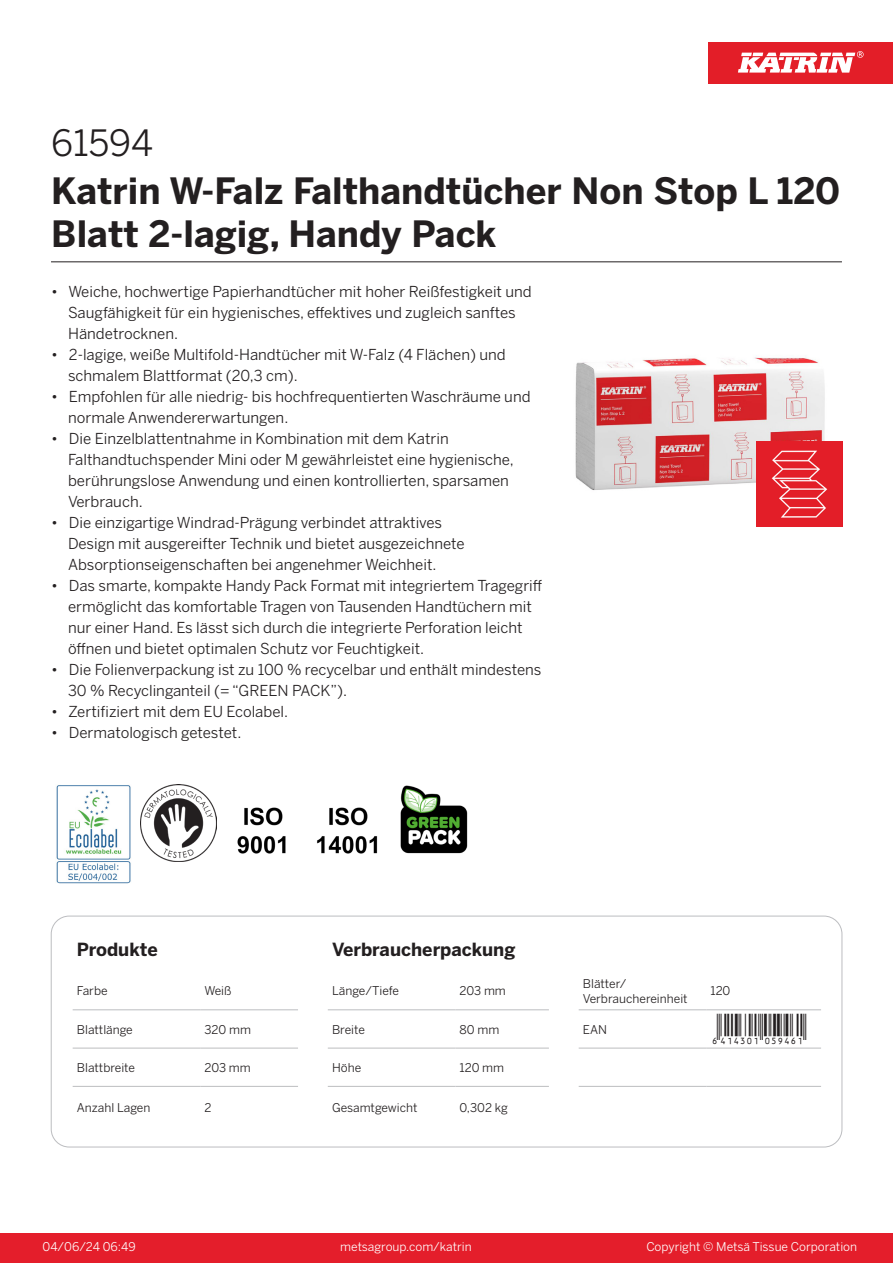
<style>
.page{position:relative;width:893px;height:1263px;background:#fff}
.page>*{position:absolute;margin:0;border:0;box-sizing:border-box;transform-origin:0 0}
.Product_Name{font:700 36px/43.2px "Benton Sans";color:#231f20}
.External_material_co{font:36px "Benton Sans";color:#231f20}
.T_EAN{font:30px "Viisas EAN Matala";color:#231f20}
.T_TableHeader{font:700 18px "Benton Sans";color:#231f20}
.MarketingBullets{font:15px/21px "Benton Sans";color:#231f20}
.T_TableBody{font:12px "Benton Sans";color:#231f20}
.t1{font:12px "Benton Sans";color:#fff}
</style>
<div class="page">
<div style="left:0;top:1233px;width:893px;height:30px;background:#e41e2b"></div>
<div style="left:708px;top:43px;width:185px;height:41px;background:#e31e28"></div>
<svg style="left:738px;top:51px;width:126px;height:22px"></svg>
<hr style="left:73px;top:1009px;width:127px;height:1px;background:#bcbdc0">
<hr style="left:200px;top:1009px;width:98px;height:1px;background:#bcbdc0">
<hr style="left:328px;top:1009px;width:127px;height:1px;background:#bcbdc0">
<hr style="left:455px;top:1009px;width:94px;height:1px;background:#bcbdc0">
<hr style="left:579px;top:1009px;width:127px;height:1px;background:#bcbdc0">
<hr style="left:706px;top:1009px;width:115px;height:1px;background:#bcbdc0">
<hr style="left:73px;top:1048px;width:127px;height:1px;background:#bcbdc0">
<hr style="left:200px;top:1048px;width:98px;height:1px;background:#bcbdc0">
<hr style="left:328px;top:1048px;width:127px;height:1px;background:#bcbdc0">
<hr style="left:455px;top:1048px;width:94px;height:1px;background:#bcbdc0">
<hr style="left:579px;top:1048px;width:127px;height:1px;background:#bcbdc0">
<hr style="left:706px;top:1048px;width:115px;height:1px;background:#bcbdc0">
<hr style="left:73px;top:1086px;width:127px;height:1px;background:#bcbdc0">
<hr style="left:200px;top:1086px;width:98px;height:1px;background:#bcbdc0">
<hr style="left:328px;top:1086px;width:127px;height:1px;background:#bcbdc0">
<hr style="left:455px;top:1086px;width:94px;height:1px;background:#bcbdc0">
<hr style="left:579px;top:1086px;width:127px;height:1px;background:#bcbdc0">
<hr style="left:706px;top:1086px;width:115px;height:1px;background:#bcbdc0">
<div style="left:51px;top:916px;width:791px;height:231px;border:1px solid #bcbdc0;border-radius:18px"></div>
<img style="left:575px;top:357px;width:263px;height:170px">
<img style="left:56px;top:785px;width:75px;height:98px">
<img style="left:140px;top:785px;width:77px;height:76px">
<img style="left:237px;top:807px;width:49px;height:47px">
<img style="left:317px;top:807px;width:61px;height:47px">
<img style="left:400px;top:785px;width:68px;height:69px">
<img style="left:757px;top:442px;width:85px;height:85px">
<hr style="left:51px;top:261px;width:791px;height:1px;background:#231f20">
<p class="External_material_co" style="left:51px;top:121px;width:103px">61594</p>
<p class="Product_Name" style="left:51px;top:170px;width:791px">Katrin W-Falz Falthandtücher Non Stop L 120<br>Blatt 2-lagig, Handy Pack</p>
<p class="MarketingBullets" style="left:68px;top:281px;width:465px;text-indent:-17px">• Weiche, hochwertige Papierhandtücher mit hoher Reißfestigkeit und<br>Saugfähigkeit für ein hygienisches, effektives und zugleich sanftes<br>Händetrocknen.</p>
<p class="MarketingBullets" style="left:68px;top:344px;width:439px;text-indent:-17px">• 2-lagige, weiße Multifold-Handtücher mit W-Falz (4 Flächen) und schmalem Blattformat (20,3 cm).</p>
<p class="MarketingBullets" style="left:68px;top:386px;width:464px;text-indent:-17px">• Empfohlen für alle niedrig- bis hochfrequentierten Waschräume und normale Anwendererwartungen.</p>
<p class="MarketingBullets" style="left:68px;top:428px;width:447px;text-indent:-17px">• Die Einzelblattentnahme in Kombination mit dem Katrin Falthandtuchspender Mini oder M gewährleistet eine hygienische, berührungslose Anwendung und einen kontrollierten, sparsamen Verbrauch.</p>
<p class="MarketingBullets" style="left:68px;top:512px;width:398px;text-indent:-17px">• Die einzigartige Windrad-Prägung verbindet attraktives<br>Design mit ausgereifter Technik und bietet ausgezeichnete<br>Absorptionseigenschaften bei angenehmer Weichheit.</p>
<p class="MarketingBullets" style="left:68px;top:575px;width:476px;text-indent:-17px">• Das smarte, kompakte Handy Pack Format mit integriertem Tragegriff ermöglicht das komfortable Tragen von Tausenden Handtüchern mit nur einer Hand. Es lässt sich durch die integrierte Perforation leicht öffnen und bietet optimalen Schutz vor Feuchtigkeit.</p>
<p class="MarketingBullets" style="left:68px;top:659px;width:475px;text-indent:-17px">• Die Folienverpackung ist zu 100 % recycelbar und enthält mindestens<br>30 % Recyclinganteil (= “GREEN PACK”).</p>
<p class="MarketingBullets" style="left:51px;top:701px;width:239px">• Zertifiziert mit dem EU Ecolabel.</p>
<p class="MarketingBullets" style="left:51px;top:722px;width:192px">• Dermatologisch getestet.</p>
<p class="T_TableHeader" style="left:77px;top:938px;width:82px">Produkte</p>
<p class="T_TableHeader" style="left:332px;top:938px;width:185px">Verbraucherpackung</p>
<p class="T_TableBody" style="left:77px;top:984px;width:32px">Farbe</p>
<p class="T_TableBody" style="left:204px;top:984px;width:29px">Weiß</p>
<p class="T_TableBody" style="left:332px;top:984px;width:68px">Länge/Tiefe</p>
<p class="T_TableBody" style="left:460px;top:984px;width:48px">203 mm</p>
<p class="T_TableBody" style="left:583px;top:977px;width:45px">Blätter/</p>
<p class="T_TableBody" style="left:583px;top:991px;width:106px">Verbrauchereinheit</p>
<p class="T_TableBody" style="left:710px;top:984px;width:21px">120</p>
<p class="T_TableBody" style="left:77px;top:1022px;width:57px">Blattlänge</p>
<p class="T_TableBody" style="left:204px;top:1022px;width:48px">320 mm</p>
<p class="T_TableBody" style="left:332px;top:1022px;width:34px">Breite</p>
<p class="T_TableBody" style="left:460px;top:1022px;width:41px">80 mm</p>
<p class="T_TableBody" style="left:583px;top:1022px;width:26px">EAN</p>
<p class="T_EAN" style="left:710px;top:1013px;width:97px">*6414301059461*</p>
<p class="T_TableBody" style="left:77px;top:1060px;width:60px">Blattbreite</p>
<p class="T_TableBody" style="left:204px;top:1060px;width:48px">203 mm</p>
<p class="T_TableBody" style="left:332px;top:1060px;width:31px">Höhe</p>
<p class="T_TableBody" style="left:460px;top:1060px;width:46px">120 mm</p>
<p class="T_TableBody" style="left:77px;top:1101px;width:75px">Anzahl Lagen</p>
<p class="T_TableBody" style="left:204px;top:1101px;width:9px">2</p>
<p class="T_TableBody" style="left:332px;top:1101px;width:87px">Gesamtgewicht</p>
<p class="T_TableBody" style="left:460px;top:1101px;width:50px">0,302 kg</p>
<p class="t1" style="left:43px;top:1239px;width:95px">04/06/24 06:49</p>
<p class="t1" style="left:340px;top:1239px;width:133px">metsagroup.com/katrin</p>
<p class="t1" style="left:646px;top:1239px;width:212px">Copyright © Metsä Tissue Corporation</p>
</div>
